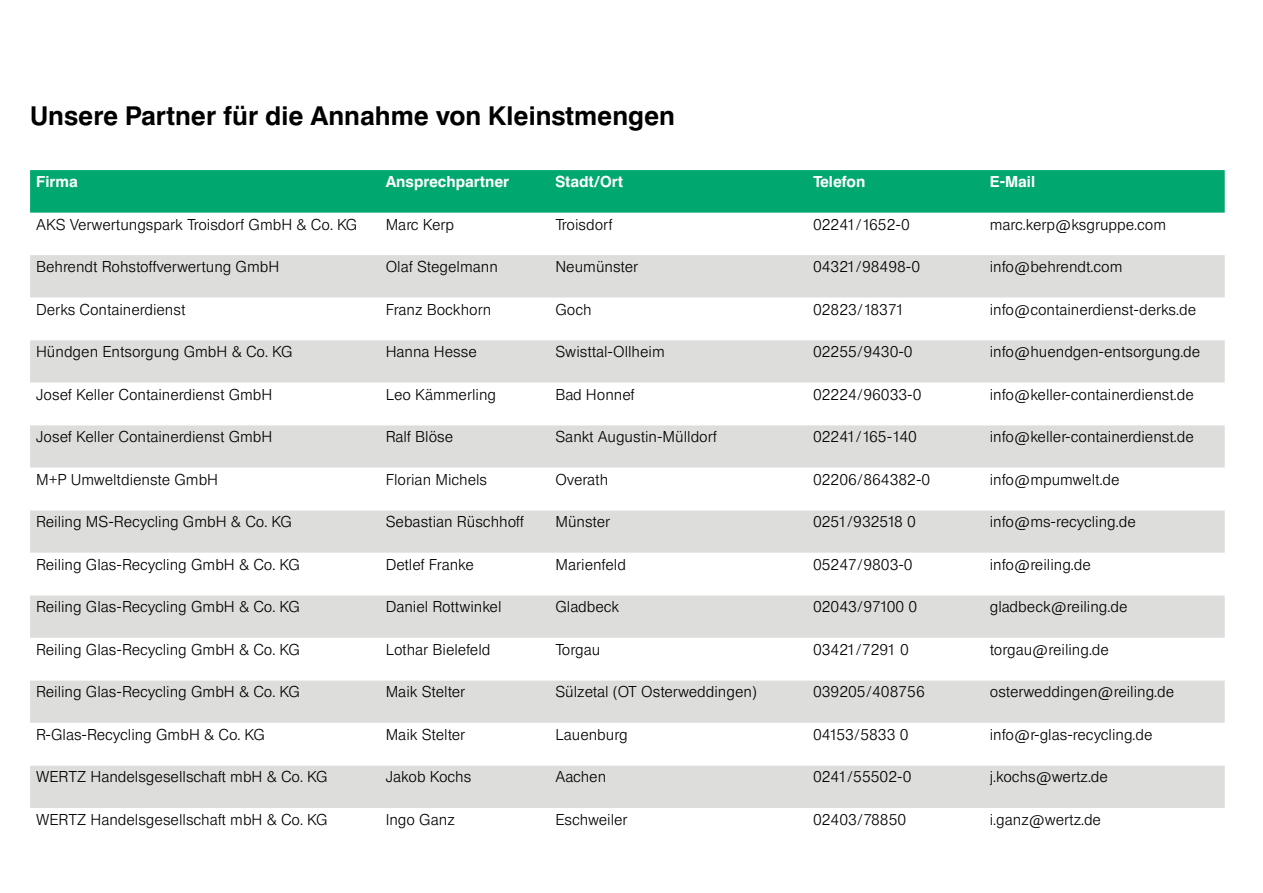
<style>
.page{position:relative;width:1263px;height:893px;background:#fff}
.page>*{position:absolute;margin:0;border:0;box-sizing:border-box;transform-origin:0 0}
.t1{font:500 25.5px "Europa Gro SBOP";color:#000}
.t2{font:300 15px "Europa Gro SBOP";color:#000}
.t3{font:500 15px "Europa Gro SBOP";color:#fff}
</style>
<div class="page">
<div style="left:30px;top:170px;width:1195px;height:43px;background:#00a86f"></div>
<div style="left:30px;top:255px;width:1195px;height:43px;background:#dddddb"></div>
<svg style="left:30px;top:340px;width:1195px;height:468px;fill:#dddddb"></svg>
<h1 class="t1" style="left:30px;top:100px;width:646px">Unsere Partner für die Annahme von Kleinstmengen</h1>
<p class="t3" style="left:36px;top:172px;width:43px">Firma</p>
<p class="t3" style="left:386px;top:172px;width:125px">Ansprechpartner</p>
<p class="t3" style="left:555px;top:172px;width:69px">Stadt/Ort</p>
<p class="t3" style="left:813px;top:172px;width:54px">Telefon</p>
<p class="t3" style="left:990px;top:172px;width:47px">E-Mail</p>
<p class="t2" style="left:36px;top:215px;width:323px">AKS Verwertungspark Troisdorf GmbH &amp; Co. KG</p>
<p class="t2" style="left:386px;top:215px;width:70px">Marc Kerp</p>
<p class="t2" style="left:555px;top:215px;width:59px">Troisdorf</p>
<p class="t2" style="left:813px;top:215px;width:98px">02241/1652-0</p>
<p class="t2" style="left:990px;top:215px;width:178px">marc.kerp@ksgruppe.com</p>
<p class="t2" style="left:36px;top:258px;width:245px">Behrendt Rohstoffverwertung GmbH</p>
<p class="t2" style="left:386px;top:258px;width:114px">Olaf Stegelmann</p>
<p class="t2" style="left:555px;top:258px;width:84px">Neumünster</p>
<p class="t2" style="left:813px;top:258px;width:109px">04321/98498-0</p>
<p class="t2" style="left:990px;top:258px;width:134px">info@behrendt.com</p>
<p class="t2" style="left:36px;top:300px;width:151px">Derks Containerdienst</p>
<p class="t2" style="left:386px;top:300px;width:107px">Franz Bockhorn</p>
<p class="t2" style="left:555px;top:300px;width:38px">Goch</p>
<p class="t2" style="left:813px;top:300px;width:93px">02823/18371</p>
<p class="t2" style="left:990px;top:300px;width:208px">info@containerdienst-derks.de</p>
<p class="t2" style="left:36px;top:343px;width:258px">Hündgen Entsorgung GmbH &amp; Co. KG</p>
<p class="t2" style="left:386px;top:343px;width:93px">Hanna Hesse</p>
<p class="t2" style="left:555px;top:343px;width:111px">Swisttal-Ollheim</p>
<p class="t2" style="left:813px;top:343px;width:101px">02255/9430-0</p>
<p class="t2" style="left:990px;top:343px;width:212px">info@huendgen-entsorgung.de</p>
<p class="t2" style="left:36px;top:385px;width:238px">Josef Keller Containerdienst GmbH</p>
<p class="t2" style="left:386px;top:385px;width:112px">Leo Kämmerling</p>
<p class="t2" style="left:555px;top:385px;width:81px">Bad Honnef</p>
<p class="t2" style="left:813px;top:385px;width:110px">02224/96033-0</p>
<p class="t2" style="left:990px;top:385px;width:206px">info@keller-containerdienst.de</p>
<p class="t2" style="left:36px;top:428px;width:238px">Josef Keller Containerdienst GmbH</p>
<p class="t2" style="left:386px;top:428px;width:69px">Ralf Blöse</p>
<p class="t2" style="left:555px;top:428px;width:163px">Sankt Augustin-Mülldorf</p>
<p class="t2" style="left:813px;top:428px;width:105px">02241/165-140</p>
<p class="t2" style="left:990px;top:428px;width:206px">info@keller-containerdienst.de</p>
<p class="t2" style="left:36px;top:470px;width:184px">M+P Umweltdienste GmbH</p>
<p class="t2" style="left:386px;top:470px;width:103px">Florian Michels</p>
<p class="t2" style="left:555px;top:470px;width:54px">Overath</p>
<p class="t2" style="left:813px;top:470px;width:119px">02206/864382-0</p>
<p class="t2" style="left:990px;top:470px;width:131px">info@mpumwelt.de</p>
<p class="t2" style="left:36px;top:513px;width:257px">Reiling MS-Recycling GmbH &amp; Co. KG</p>
<p class="t2" style="left:386px;top:513px;width:140px">Sebastian Rüschhoff</p>
<p class="t2" style="left:555px;top:513px;width:56px">Münster</p>
<p class="t2" style="left:813px;top:513px;width:104px">0251/932518 0</p>
<p class="t2" style="left:990px;top:513px;width:147px">info@ms-recycling.de</p>
<p class="t2" style="left:36px;top:555px;width:265px">Reiling Glas-Recycling GmbH &amp; Co. KG</p>
<p class="t2" style="left:386px;top:555px;width:90px">Detlef Franke</p>
<p class="t2" style="left:555px;top:555px;width:72px">Marienfeld</p>
<p class="t2" style="left:813px;top:555px;width:101px">05247/9803-0</p>
<p class="t2" style="left:990px;top:555px;width:103px">info@reiling.de</p>
<p class="t2" style="left:36px;top:598px;width:265px">Reiling Glas-Recycling GmbH &amp; Co. KG</p>
<p class="t2" style="left:386px;top:598px;width:117px">Daniel Rottwinkel</p>
<p class="t2" style="left:555px;top:598px;width:65px">Gladbeck</p>
<p class="t2" style="left:813px;top:598px;width:106px">02043/97100 0</p>
<p class="t2" style="left:990px;top:598px;width:139px">gladbeck@reiling.de</p>
<p class="t2" style="left:36px;top:640px;width:265px">Reiling Glas-Recycling GmbH &amp; Co. KG</p>
<p class="t2" style="left:386px;top:640px;width:106px">Lothar Bielefeld</p>
<p class="t2" style="left:555px;top:640px;width:46px">Torgau</p>
<p class="t2" style="left:813px;top:640px;width:97px">03421/7291 0</p>
<p class="t2" style="left:990px;top:640px;width:121px">torgau@reiling.de</p>
<p class="t2" style="left:36px;top:683px;width:265px">Reiling Glas-Recycling GmbH &amp; Co. KG</p>
<p class="t2" style="left:386px;top:683px;width:81px">Maik Stelter</p>
<p class="t2" style="left:555px;top:683px;width:203px">Sülzetal (OT Osterweddingen)</p>
<p class="t2" style="left:813px;top:683px;width:113px">039205/408756</p>
<p class="t2" style="left:990px;top:683px;width:186px">osterweddingen@reiling.de</p>
<p class="t2" style="left:36px;top:726px;width:230px">R-Glas-Recycling GmbH &amp; Co. KG</p>
<p class="t2" style="left:386px;top:726px;width:81px">Maik Stelter</p>
<p class="t2" style="left:555px;top:726px;width:74px">Lauenburg</p>
<p class="t2" style="left:813px;top:726px;width:97px">04153/5833 0</p>
<p class="t2" style="left:990px;top:726px;width:164px">info@r-glas-recycling.de</p>
<p class="t2" style="left:36px;top:768px;width:293px">WERTZ Handelsgesellschaft mbH &amp; Co. KG</p>
<p class="t2" style="left:386px;top:768px;width:87px">Jakob Kochs</p>
<p class="t2" style="left:555px;top:768px;width:52px">Aachen</p>
<p class="t2" style="left:813px;top:768px;width:100px">0241/55502-0</p>
<p class="t2" style="left:990px;top:768px;width:120px">j.kochs@wertz.de</p>
<p class="t2" style="left:36px;top:811px;width:293px">WERTZ Handelsgesellschaft mbH &amp; Co. KG</p>
<p class="t2" style="left:386px;top:811px;width:71px">Ingo Ganz</p>
<p class="t2" style="left:555px;top:811px;width:74px">Eschweiler</p>
<p class="t2" style="left:813px;top:811px;width:95px">02403/78850</p>
<p class="t2" style="left:990px;top:811px;width:113px">i.ganz@wertz.de</p>
</div>
